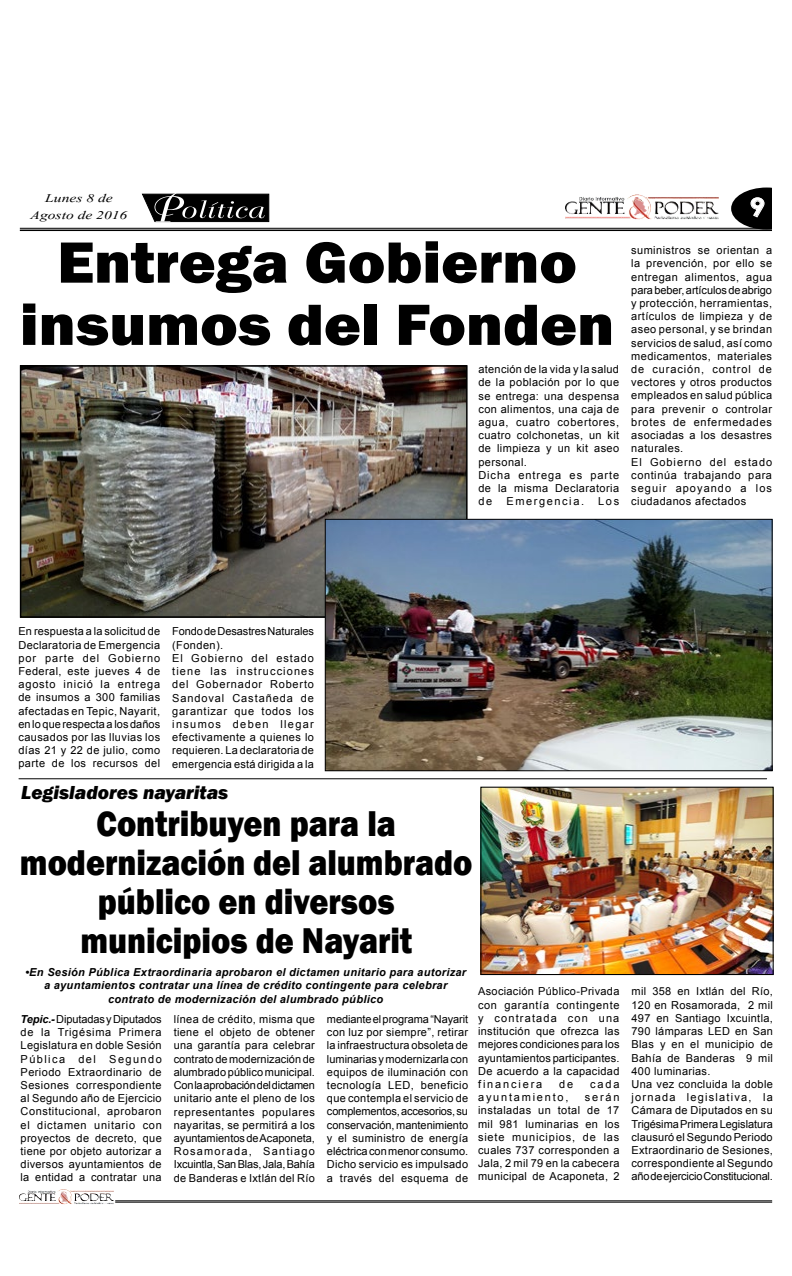
<style>
.page{position:relative;width:792px;height:1276px;background:#fff}
.page>*{position:absolute;margin:0;border:0;box-sizing:border-box;transform-origin:0 0}
.t1{font:800 60.2px/62.2px "Franklin Gothic";color:#000;text-align:center;scale:1.05 1}
.t2{font:800 36.9px/39px "Franklin Gothic";color:#000;text-align:center;scale:.88 1}
.t3{font:700 25.2px "Century Gothic";color:#fff;scale:1.14 1}
.t4{font:italic 800 19.4px "Franklin Gothic";color:#000}
.t5{font:14.6px/17.6px "Vijaya";color:#000;text-align:center;scale:1.32 1}
.t6{font:11px/13.2px "Arial";letter-spacing:.04em;color:#000;text-align:justify}
.t7{font:11px/13.2px "Arial";letter-spacing:.06em;color:#000}
.t8{font:italic 700 11px/13.2px "Arial";letter-spacing:.03em;color:#000;text-align:center}
.t9{font:11px "Arial";letter-spacing:.16em;color:#000}
.t10{font:11px "Arial";letter-spacing:.145em;color:#000}
.s1{font-weight:700;font-style:italic}
</style>
<div class="page">
<img style="left:633px;top:215px;width:15px;height:2px">
<svg style="left:731px;top:187px;width:41px;height:41px"></svg>
<hr style="left:20px;top:228px;width:752px;height:1px;background:#000">
<hr style="left:20px;top:229px;width:752px;height:2px;background:#000">
<img style="left:627px;top:195px;width:23px;height:20px">
<hr style="left:115px;top:1200px;width:657px;height:1px;background:#000">
<hr style="left:115px;top:1201px;width:657px;height:1px;background:#000">
<img style="left:57px;top:1189px;width:15px;height:12px">
<img style="left:22px;top:367px;width:444px;height:249px">
<div style="left:20px;top:365px;width:448px;height:253px;border:1px solid #000"></div>
<img style="left:327px;top:521px;width:444px;height:248px">
<div style="left:325px;top:519px;width:448px;height:252px;border:1px solid #000"></div>
<svg style="left:141px;top:193px;width:129px;height:30px;background:#3e3e3e"></svg>
<hr style="left:19px;top:778px;width:748px;height:1px;background:#000">
<img style="left:482px;top:788px;width:290px;height:185px">
<div style="left:480px;top:786px;width:294px;height:189px;border:1px solid #000"></div>
<h3 class="t5" style="left:31px;top:187px;width:75px">Lunes 8 de<br>Agosto de 2016</h3>
<h1 class="t1" style="left:20px;top:231px;width:568px">Entrega Gobierno insumos del Fonden</h1>
<p class="t6" style="left:478px;top:363px;width:142px;text-align:left">atención de la vida y la salud de la población por lo que se entrega: una despensa con alimentos, una caja de agua, cuatro cobertores, cuatro colchonetas, un kit de limpieza y un kit aseo personal.<br>Dicha entrega es parte de la misma Declaratoria de</p>
<p class="t10" style="left:506px;top:494px;width:79px">Emergencia.</p>
<p class="t6" style="left:598px;top:495px;width:22px">Los</p>
<h3 class="t3" style="left:749px;top:188px;width:16px">9</h3>
<p class="t6" style="left:631px;top:244px;width:142px;text-align:left">suministros se orientan a la prevención, por ello se entregan alimentos, agua para beber, artículos de abrigo y protección, herramientas, artículos de limpieza y de aseo personal, y se brindan servicios de salud, así como medicamentos, materiales de curación, control de vectores y otros productos empleados en salud pública para prevenir o controlar brotes de enfermedades asociadas a los desastres naturales.<br>El Gobierno del estado continúa trabajando para seguir apoyando a los ciudadanos afectados</p>
<p class="t6" style="left:18px;top:625px;width:143px">En respuesta a la solicitud de Declaratoria de Emergencia por parte del Gobierno Federal, este jueves 4 de agosto inició la entrega de insumos a 300 familias afectadas en Tepic, Nayarit, en lo que respecta a los daños causados por las lluvias los días 21 y 22 de julio, como parte de los recursos del</p>
<p class="t7" style="left:172px;top:625px;width:143px">Fondo de Desastres Naturales (Fonden).<br>El Gobierno del estado tiene las instrucciones del Gobernador Roberto<br>Sandoval Castañeda de garantizar que todos los insumos deben llegar efectivamente a quienes lo requieren. La declaratoria de emergencia está dirigida a la</p>
<h3 class="t4" style="left:21px;top:779px;width:209px">Legisladores nayaritas</h3>
<h2 class="t2" style="left:20px;top:804px;width:516px">Contribuyen para la modernización del alumbrado público en diversos municipios de Nayarit</h2>
<p class="t8" style="left:25px;top:966px;width:443px">•En Sesión Pública Extraordinaria aprobaron el dictamen unitario para autorizar a ayuntamientos contratar una línea de crédito contingente para celebrar contrato de modernización del alumbrado público</p>
<p class="t6" style="left:21px;top:1012px;width:143px"><span class="s1">Tepic.-</span> Diputadas y Diputados de la Trigésima Primera Legislatura en doble Sesión Pública del Segundo Periodo Extraordinario de Sesiones correspondiente al Segundo año de Ejercicio Constitucional, aprobaron el dictamen unitario con proyectos de decreto, que tiene por objeto autorizar a diversos ayuntamientos de la entidad a contratar una</p>
<p class="t6" style="left:174px;top:1012px;width:143px">línea de crédito, misma que tiene el objeto de obtener una garantía para celebrar contrato de modernización de alumbrado público municipal.<br>Con la aprobación del dictamen unitario ante el pleno de los representantes populares nayaritas, se permitirá a los ayuntamientos de Acaponeta, Rosamorada, Santiago Ixcuintla, San Blas, Jala, Bahía de Banderas e Ixtlán del Río</p>
<p class="t6" style="left:327px;top:1012px;width:143px">mediante el programa “Nayarit con luz por siempre”, retirar la infraestructura obsoleta de luminarias y modernizarla con equipos de iluminación con tecnología LED, beneficio que contempla el servicio de complementos, accesorios, su conservación, mantenimiento y el suministro de energía eléctrica con menor consumo.<br>Dicho servicio es impulsado a través del esquema de</p>
<p class="t6" style="left:478px;top:985px;width:143px">Asociación Público-Privada con garantía contingente y contratada con una institución que ofrezca las mejores condiciones para los ayuntamientos participantes.<br>De acuerdo a la capacidad financiera</p>
<p class="t6" style="left:559px;top:1077px;width:16px">de</p>
<p class="t6" style="left:590px;top:1077px;width:31px">cada</p>
<p class="t9" style="left:478px;top:1089px;width:92px">ayuntamiento,</p>
<p class="t6" style="left:478px;top:1090px;width:143px;text-indent:107px">serán instaladas un total de 17 mil 981 luminarias en los siete municipios, de las cuales 737 corresponden a Jala, 2 mil 79 en la cabecera municipal de Acaponeta, 2</p>
<p class="t6" style="left:632px;top:985px;width:143px;text-align:left">mil 358 en Ixtlán del Río,<br>120 en Rosamorada, 2 mil<br>497 en Santiago Ixcuintla,<br>790 lámparas LED en San<br>Blas y en el municipio de<br>Bahía de Banderas 9 mil<br>400 luminarias.<br>Una vez concluida la doble jornada legislativa, la<br>Cámara de Diputados en su<br>Trigésima Primera Legislatura clausuró el Segundo Periodo<br>Extraordinario de Sesiones, correspondiente al Segundo año de ejercicio Constitucional.</p>
</div>
